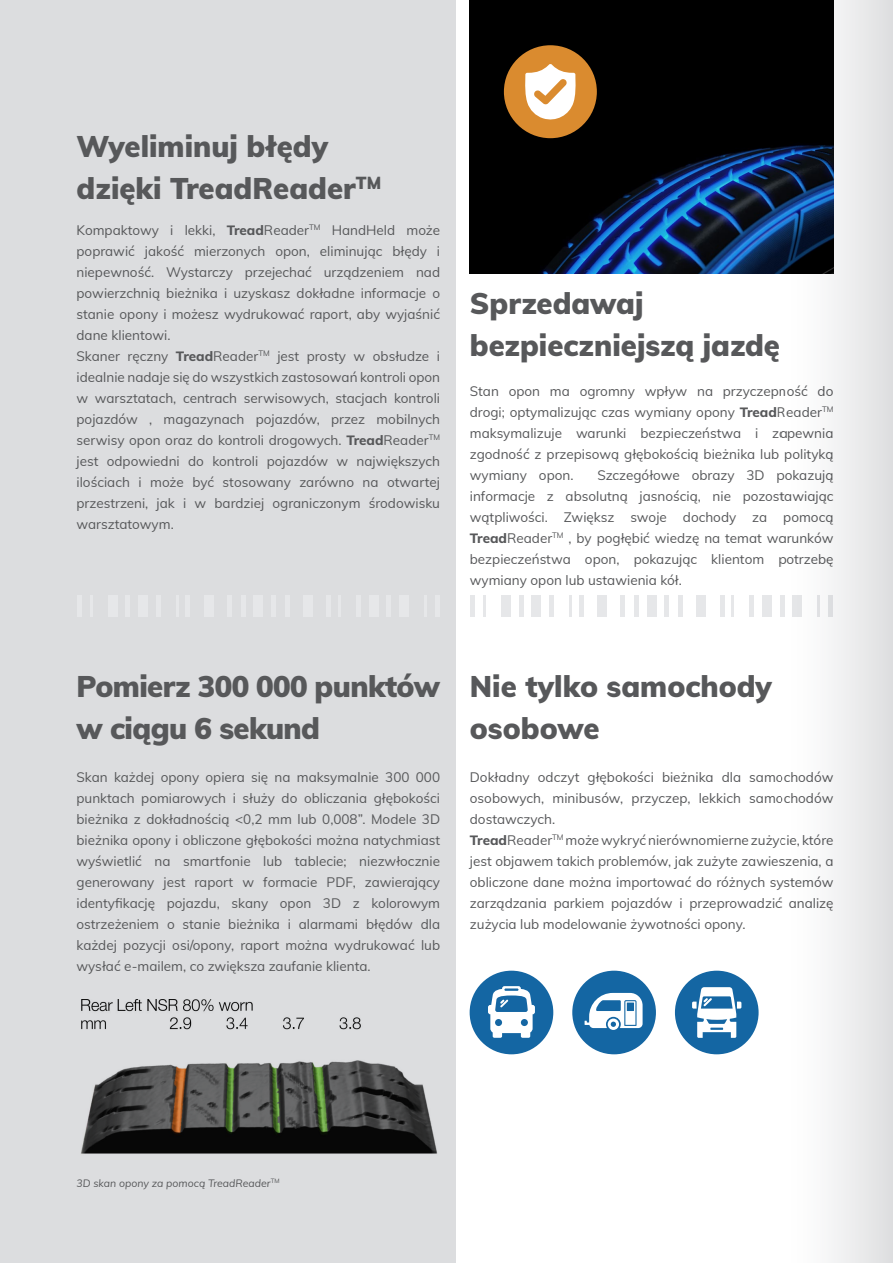
<style>
.page{position:relative;width:893px;height:1263px;background:#fff}
.page>*{position:absolute;margin:0;border:0;box-sizing:border-box;transform-origin:0 0}
.t1{font:900 29.25px/42px "Muli";color:#57585a}
.t2{font:900 29.25px/42px "Muli";letter-spacing:-.02em;color:#57585a}
.t3{font:13.5px/21px "Muli";color:#57585a;text-align:justify}
.t4{font:italic 10.5px "Muli";color:#57585a}
.s1{font-weight:800}
</style>
<div class="page">
<div style="left:0;top:0;width:455px;height:1263px;background:#dcdddf"></div>
<img style="left:81px;top:999px;width:356px;height:155px">
<div style="left:77px;top:595px;width:5px;height:22px;background:#e6e7e9"></div>
<hr style="left:90px;top:595px;width:3px;height:22px;background:#e6e7e9">
<div style="left:108px;top:595px;width:10px;height:22px;background:#e6e7e9"></div>
<div style="left:125px;top:595px;width:5px;height:22px;background:#e6e7e9"></div>
<div style="left:138px;top:595px;width:10px;height:21px;background:#e6e7e9"></div>
<div style="left:156px;top:595px;width:5px;height:22px;background:#e6e7e9"></div>
<hr style="left:176px;top:595px;width:3px;height:21px;background:#e6e7e9">
<div style="left:185px;top:595px;width:5px;height:21px;background:#e6e7e9"></div>
<div style="left:204px;top:595px;width:10px;height:22px;background:#e6e7e9"></div>
<div style="left:227px;top:595px;width:5px;height:22px;background:#e6e7e9"></div>
<div style="left:241px;top:595px;width:5px;height:22px;background:#e6e7e9"></div>
<div style="left:253px;top:595px;width:10px;height:22px;background:#e6e7e9"></div>
<div style="left:271px;top:595px;width:5px;height:22px;background:#e6e7e9"></div>
<div style="left:285px;top:595px;width:5px;height:22px;background:#e6e7e9"></div>
<div style="left:303px;top:595px;width:10px;height:22px;background:#e6e7e9"></div>
<div style="left:326px;top:595px;width:5px;height:22px;background:#e6e7e9"></div>
<hr style="left:338px;top:595px;width:2px;height:22px;background:#e6e7e9">
<div style="left:356px;top:595px;width:5px;height:22px;background:#e6e7e9"></div>
<div style="left:369px;top:595px;width:10px;height:22px;background:#e6e7e9"></div>
<div style="left:386px;top:595px;width:5px;height:22px;background:#e6e7e9"></div>
<div style="left:399px;top:595px;width:10px;height:22px;background:#e6e7e9"></div>
<hr style="left:424px;top:595px;width:2px;height:22px;background:#e6e7e9">
<div style="left:435px;top:595px;width:5px;height:22px;background:#e6e7e9"></div>
<div style="left:470px;top:595px;width:5px;height:22px;background:#e6e7e9"></div>
<hr style="left:484px;top:595px;width:2px;height:22px;background:#e6e7e9">
<div style="left:501px;top:595px;width:10px;height:22px;background:#e6e7e9"></div>
<div style="left:519px;top:595px;width:5px;height:22px;background:#e6e7e9"></div>
<div style="left:531px;top:595px;width:10px;height:21px;background:#e6e7e9"></div>
<div style="left:549px;top:595px;width:5px;height:22px;background:#e6e7e9"></div>
<hr style="left:569px;top:595px;width:3px;height:21px;background:#e6e7e9">
<div style="left:579px;top:595px;width:5px;height:21px;background:#e6e7e9"></div>
<div style="left:597px;top:595px;width:10px;height:22px;background:#e6e7e9"></div>
<div style="left:620px;top:595px;width:5px;height:22px;background:#e6e7e9"></div>
<div style="left:634px;top:595px;width:5px;height:22px;background:#e6e7e9"></div>
<div style="left:647px;top:595px;width:10px;height:22px;background:#e6e7e9"></div>
<div style="left:664px;top:595px;width:5px;height:22px;background:#e6e7e9"></div>
<div style="left:678px;top:595px;width:5px;height:22px;background:#e6e7e9"></div>
<div style="left:696px;top:595px;width:10px;height:22px;background:#e6e7e9"></div>
<div style="left:720px;top:595px;width:5px;height:22px;background:#e6e7e9"></div>
<hr style="left:731px;top:595px;width:3px;height:22px;background:#e6e7e9">
<div style="left:749px;top:595px;width:5px;height:22px;background:#e6e7e9"></div>
<div style="left:762px;top:595px;width:10px;height:22px;background:#e6e7e9"></div>
<hr style="left:780px;top:595px;width:4px;height:22px;background:#e6e7e9">
<img style="left:470px;top:0;width:311px;height:273px">
<div style="left:504px;top:45px;width:93px;height:93px;background:#da8b2f;border-radius:50%"></div>
<svg style="left:525px;top:64px;width:51px;height:56px"></svg>
<div style="left:470px;top:971px;width:83px;height:83px;background:#1466a3;border-radius:50%"></div>
<svg style="left:488px;top:986px;width:47px;height:52px"></svg>
<div style="left:572px;top:971px;width:84px;height:83px;background:#1466a3;border-radius:50%"></div>
<svg style="left:585px;top:993px;width:58px;height:37px"></svg>
<div style="left:675px;top:971px;width:84px;height:83px;background:#1466a3;border-radius:50%"></div>
<svg style="left:692px;top:987px;width:49px;height:51px"></svg>
<svg style="left:781px;top:0;width:112px;height:1263px"></svg>
<p class="t1" style="left:77px;top:124px;width:253px">Wyeliminuj błędy</p>
<p class="t1" style="left:77px;top:166px;width:306px">dzięki TreadReader<sup>TM</sup></p>
<p class="t3" style="left:77px;top:219px;width:365px">Kompaktowy i lekki, <span class="s1">Tread</span>Reader<sup>TM</sup> HandHeld może poprawić jakość mierzonych opon, eliminując błędy i niepewność. Wystarczy przejechać urządzeniem nad powierzchnią bieżnika i uzyskasz dokładne informacje o stanie opony i możesz wydrukować raport, aby wyjaśnić dane klientowi.</p>
<p class="t3" style="left:77px;top:345px;width:365px">Skaner ręczny <span class="s1">Tread</span>Reader<sup>TM</sup> jest prosty w obsłudze i idealnie nadaje się do wszystkich zastosowań kontroli opon w warsztatach, centrach serwisowych, stacjach kontroli pojazdów , magazynach pojazdów, przez mobilnych serwisy opon oraz do kontroli drogowych. <span class="s1">Tread</span>Reader<sup>TM </sup>jest odpowiedni do kontroli pojazdów w największych ilościach i może być stosowany zarówno na otwartej przestrzeni, jak i w bardziej ograniczonym środowisku warsztatowym.</p>
<p class="t1" style="left:470px;top:281px;width:312px">Sprzedawaj bezpieczniejszą jazdę</p>
<p class="t3" style="left:470px;top:380px;width:365px">Stan opon ma ogromny wpływ na przyczepność do drogi; optymalizując czas wymiany opony <span class="s1">Tread</span>Reader<sup>TM </sup>maksymalizuje warunki bezpieczeństwa i zapewnia zgodność z przepisową głębokością bieżnika lub polityką wymiany opon.</p>
<p class="t3" style="left:470px;top:464px;width:365px;text-indent:127px">Szczegółowe obrazy 3D pokazują informacje z absolutną jasnością, nie pozostawiając wątpliwości. Zwiększ swoje dochody za pomocą <span class="s1">Tread</span>Reader<sup>TM</sup> , by pogłębić wiedzę na temat warunków bezpieczeństwa opon, pokazując klientom potrzebę wymiany opon lub ustawienia kół.</p>
<p class="t2" style="left:77px;top:664px;width:365px">Pomierz 300 000 punktów w ciągu 6 sekund</p>
<p class="t1" style="left:470px;top:664px;width:304px">Nie tylko samochody osobowe</p>
<p class="t3" style="left:77px;top:766px;width:365px">Skan każdej opony opiera się na maksymalnie 300 000 punktach pomiarowych i służy do obliczania głębokości bieżnika z dokładnością &lt;0,2 mm lub 0,008”. Modele 3D bieżnika opony i obliczone głębokości można natychmiast wyświetlić na smartfonie lub tablecie; niezwłocznie generowany jest raport w formacie PDF, zawierający identyfikację pojazdu, skany opon 3D z kolorowym ostrzeżeniem o stanie bieżnika i alarmami błędów dla każdej pozycji osi/opony, raport można wydrukować lub wysłać e-mailem, co zwiększa zaufanie klienta.</p>
<p class="t3" style="left:470px;top:766px;width:365px">Dokładny odczyt głębokości bieżnika dla samochodów osobowych, minibusów, przyczep, lekkich samochodów dostawczych.</p>
<p class="t3" style="left:470px;top:829px;width:365px"><span class="s1">Tread</span>Reader<sup>TM</sup> może wykryć nierównomierne zużycie, które jest objawem takich problemów, jak zużyte zawieszenia, a obliczone dane można importować do różnych systemów zarządzania parkiem pojazdów i przeprowadzić analizę zużycia lub modelowanie żywotności opony.</p>
<p class="t4" style="left:77px;top:1175px;width:205px">3D skan opony za pomocą TreadReader<sup>TM</sup></p>
</div>
